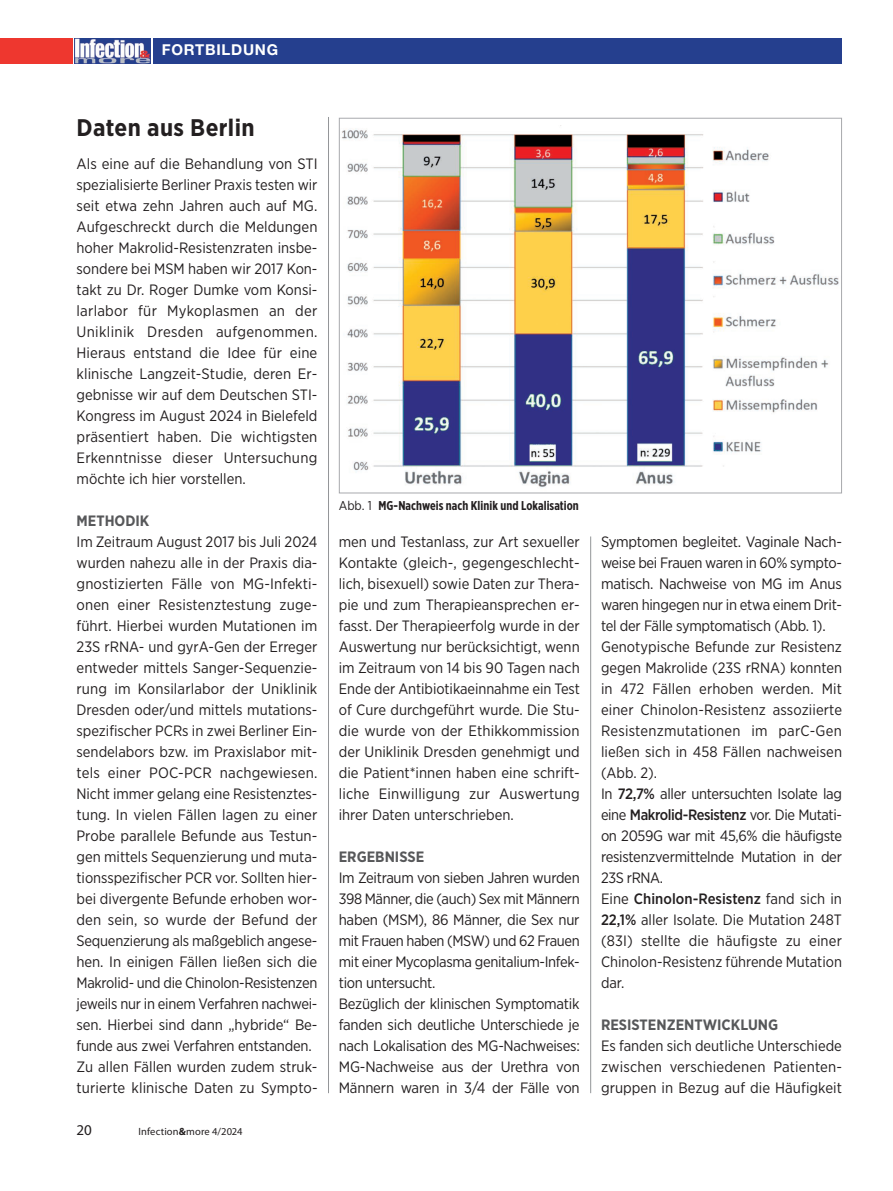
<style>
.page{position:relative;width:893px;height:1191px;background:#fff}
.page>*{position:absolute;margin:0;border:0;box-sizing:border-box;transform-origin:0 0}
.Überschrift_1{font:700 24px "Gotham Narrow";letter-spacing:.015em;color:#231f20}
.Fliesstext{font:15px/21px "Gotham Narrow";letter-spacing:-.005em;color:#231f20;text-align:justify}
.Fliesstext-2{font:700 15px "Gotham Narrow";color:#57585a}
.t1{font:700 15px "Helvetica Neue";letter-spacing:.05em;color:#fff}
.t2{font:15px "Myriad Pro";color:#231f20}
.BU_Text{font:700 12.75px "Gotham X Narrow";letter-spacing:.005em;color:#231f20}
.t3{font:10.5px "Myriad Pro";letter-spacing:.015em;color:#231f20}
.s1{font-weight:700}
.s2{font-family:"Gotham Narrow";font-weight:400}
.s3{font-weight:500}
</style>
<div class="page">
<div style="left:153px;top:39px;width:689px;height:25px;background:#253f8e"></div>
<img style="left:75px;top:39px;width:76px;height:25px">
<div style="left:0;top:39px;width:72px;height:25px;background:#ee372f"></div>
<hr style="left:328px;top:117px;width:1px;height:976px;background:#939598">
<hr style="left:590px;top:536px;width:1px;height:557px;background:#939598">
<img style="left:342px;top:125px;width:497px;height:363px">
<p class="t1" style="left:162px;top:40px;width:118px">FORTBILDUNG</p>
<p class="Überschrift_1" style="left:77px;top:112px;width:180px">Daten aus Berlin</p>
<p class="Fliesstext" style="left:77px;top:153px;width:243px">Als eine auf die Behandlung von STI spezialisierte Berliner Praxis testen wir seit etwa zehn Jahren auch auf MG.<br>Aufgeschreckt durch die Meldungen hoher Makrolid-Resistenzraten insbe&shy;sondere bei MSM haben wir 2017 Kon&shy;takt zu Dr. Roger Dumke vom Konsi&shy;larlabor für Mykoplasmen an der Uniklinik Dresden aufgenommen.<br>Hieraus entstand die Idee für eine klinische Langzeit-Studie, deren Er&shy;gebnisse wir auf dem Deutschen STI-Kongress im August 2024 in Bielefeld präsentiert haben. Die wichtigsten Erkenntnisse dieser Untersuchung möchte ich hier vorstellen.</p>
<p class="Fliesstext-2" style="left:77px;top:511px;width:74px">METHODIK</p>
<p class="Fliesstext" style="left:77px;top:531px;width:242px">Im Zeitraum August 2017 bis Juli 2024 wurden nahezu alle in der Praxis dia&shy;gnostizierten Fälle von MG-Infekti&shy;onen einer Resistenztestung zuge&shy;führt. Hierbei wurden Mutationen im 23S rRNA- und gyrA-Gen der Erreger entweder mittels Sanger-Sequenzie&shy;rung im Konsilarlabor der Uniklinik Dresden oder/und mittels mutations&shy;spezifischer PCRs in zwei Berliner Ein&shy;sendelabors bzw. im Praxislabor mit&shy;tels einer POC-PCR nachgewiesen.<br>Nicht immer gelang eine Resistenztes&shy;tung. In vielen Fällen lagen zu einer Probe parallele Befunde aus Testun&shy;gen mittels Sequenzierung und muta&shy;tionsspezifischer PCR vor. Sollten hier&shy;bei divergente Befunde erhoben wor&shy;den sein, so wurde der Befund der Sequenzierung als maßgeblich angese&shy;hen. In einigen Fällen ließen sich die Makrolid- und die Chinolon-Resistenzen jeweils nur in einem Verfahren nachwei&shy;sen. Hierbei sind dann „hybride“ Be&shy;funde aus zwei Verfahren entstanden.</p>
<p class="Fliesstext" style="left:77px;top:1056px;width:243px">Zu allen Fällen wurden zudem struk&shy;turierte klinische Daten zu Sympto-</p>
<p class="t2" style="left:77px;top:1120px;width:17px">20</p>
<p class="t3" style="left:138px;top:1125px;width:106px">Infection<span class="s1">&amp;</span>more 4/2024</p>
<p class="BU_Text" style="left:339px;top:497px;width:242px"><span class="s2">Abb. 1</span> MG-Nachweis nach Klinik und Lokalisation</p>
<p class="Fliesstext" style="left:339px;top:531px;width:243px">men und Testanlass, zur Art sexueller Kontakte (gleich-, gegengeschlecht&shy;lich, bisexuell) sowie Daten zur Thera&shy;pie und zum Therapieansprechen er&shy;fasst. Der Therapieerfolg wurde in der Auswertung nur berücksichtigt, wenn im Zeitraum von 14 bis 90 Tagen nach Ende der Antibiotikaeinnahme ein Test of Cure durchgeführt wurde. Die Stu&shy;die wurde von der Ethikkommission der Uniklinik Dresden genehmigt und die Patient*innen haben eine schrift&shy;liche Einwilligung zur Auswertung ihrer Daten unterschrieben.</p>
<p class="Fliesstext-2" style="left:339px;top:847px;width:87px">ERGEBNISSE</p>
<p class="Fliesstext" style="left:339px;top:867px;width:243px">Im Zeitraum von sieben Jahren wurden 398 Männer, die (auch) Sex mit Männern haben (MSM), 86 Männer, die Sex nur mit Frauen haben (MSW) und 62 Frauen mit einer Mycoplasma genitalium-Infek&shy;tion untersucht.</p>
<p class="Fliesstext" style="left:339px;top:993px;width:243px">Bezüglich der klinischen Symptomatik fanden sich deutliche Unterschiede je nach Lokalisation des MG-Nachweises:<br>MG-Nachweise aus der Urethra von Männern waren in 3/4 der Fälle von</p>
<p class="Fliesstext" style="left:601px;top:531px;width:242px">Symptomen begleitet. Vaginale Nach&shy;weise bei Frauen waren in 60% sympto&shy;matisch. Nachweise von MG im Anus waren hingegen nur in etwa einem Drit&shy;tel der Fälle symptomatisch (Abb. 1).</p>
<p class="Fliesstext" style="left:601px;top:636px;width:243px">Genotypische Befunde zur Resistenz gegen Makrolide (23S rRNA) konnten in 472 Fällen erhoben werden. Mit einer Chinolon-Resistenz assoziierte Resistenzmutationen im parC-Gen ließen sich in 458 Fällen nachweisen (Abb. 2).</p>
<p class="Fliesstext" style="left:601px;top:783px;width:242px">In <span class="s3">72,7%</span> aller untersuchten Isolate lag eine <span class="s3">Makrolid-Resistenz</span> vor. Die Mutati&shy;on 2059G war mit 45,6% die häufigste resistenzvermittelnde Mutation in der 23S rRNA.</p>
<p class="Fliesstext" style="left:601px;top:888px;width:242px">Eine <span class="s3">Chinolon-Resistenz</span> fand sich in <span class="s3">22,1%</span> aller Isolate. Die Mutation 248T (83I) stellte die häufigste zu einer Chinolon-Resistenz führende Mutation dar.</p>
<p class="Fliesstext-2" style="left:601px;top:1015px;width:179px">RESISTENZENTWICKLUNG</p>
<p class="Fliesstext" style="left:601px;top:1035px;width:243px">Es fanden sich deutliche Unterschiede zwischen verschiedenen Patienten&shy;gruppen in Bezug auf die Häufigkeit</p>
</div>
